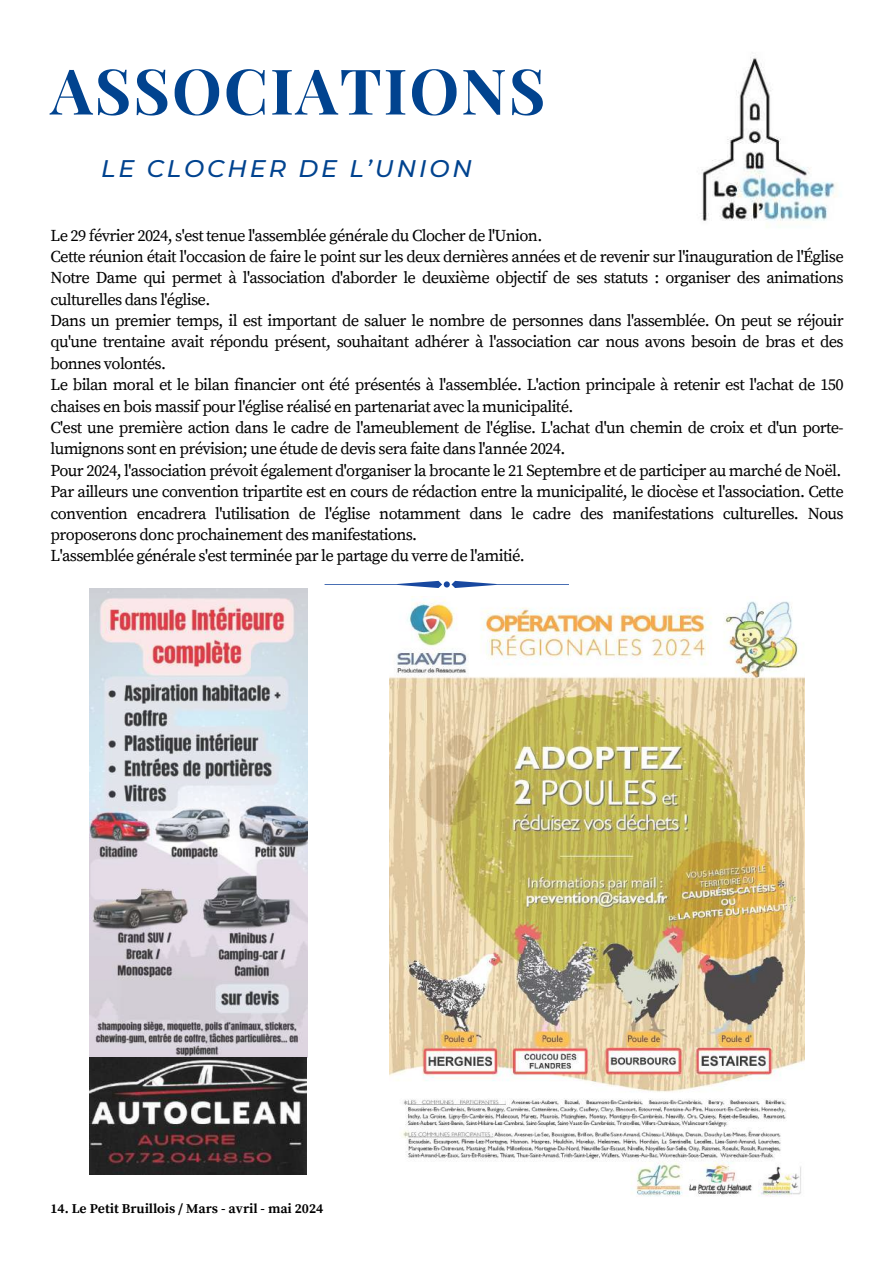
<style>
.page{position:relative;width:894px;height:1264px;background:#fff}
.page>*{position:absolute;margin:0;border:0;box-sizing:border-box;transform-origin:0 0}
.t1{font:700 63px "Playfair Display";letter-spacing:.03em;color:#01438f}
.t2{font:italic 500 24px "Montserrat";letter-spacing:.12em;color:#01438f}
.t3{font:16.5px/21.3px "Source Serif Pro";letter-spacing:-.04em;color:#000}
.t4{font:700 13.5px "Source Serif Pro";color:#000}
</style>
<div class="page">
<img style="left:700px;top:57px;width:137px;height:170px">
<svg style="left:324px;top:581px;width:244px;height:7px"></svg>
<img style="left:89px;top:588px;width:219px;height:469px">
<img style="left:89px;top:1057px;width:217px;height:117px">
<img style="left:389px;top:596px;width:415px;height:601px">
<h1 class="t1" style="left:50px;top:46px;width:496px">ASSOCIATIONS</h1>
<h2 class="t2" style="left:101px;top:153px;width:372px">LE CLOCHER DE L’UNION</h2>
<p class="t3" style="left:50px;top:225px;width:794px">Le 29 février 2024, s'est tenue l'assemblée générale du Clocher de l'Union.<br>Cette réunion était l'occasion de faire le point sur les deux dernières années et de revenir sur l'inauguration de l'Église Notre Dame qui permet à l'association d'aborder le deuxième objectif de ses statuts : organiser des animations culturelles dans l'église.<br>Dans un premier temps, il est important de saluer le nombre de personnes dans l'assemblée. On peut se réjouir qu'une trentaine avait répondu présent, souhaitant adhérer à l'association car nous avons besoin de bras et des bonnes volontés.<br>Le bilan moral et le bilan financier ont été présentés à l'assemblée. L'action principale à retenir est l'achat de 150 chaises en bois massif pour l'église réalisé en partenariat avec la municipalité.<br>C'est une première action dans le cadre de l'ameublement de l'église. L'achat d'un chemin de croix et d'un porte&shy;lumignons sont en prévision; une étude de devis sera faite dans l'année 2024.<br>Pour 2024, l'association prévoit également d'organiser la brocante le 21 Septembre et de participer au marché de Noël.<br>Par ailleurs une convention tripartite est en cours de rédaction entre la municipalité, le diocèse et l'association. Cette convention encadrera l'utilisation de l'église notamment dans le cadre des manifestations culturelles. Nous proposerons donc prochainement des manifestations.<br>L'assemblée générale s'est terminée par le partage du verre de l'amitié.</p>
<p class="t4" style="left:50px;top:1200px;width:274px">14. Le Petit Bruillois / Mars - avril - mai 2024</p>
</div>
